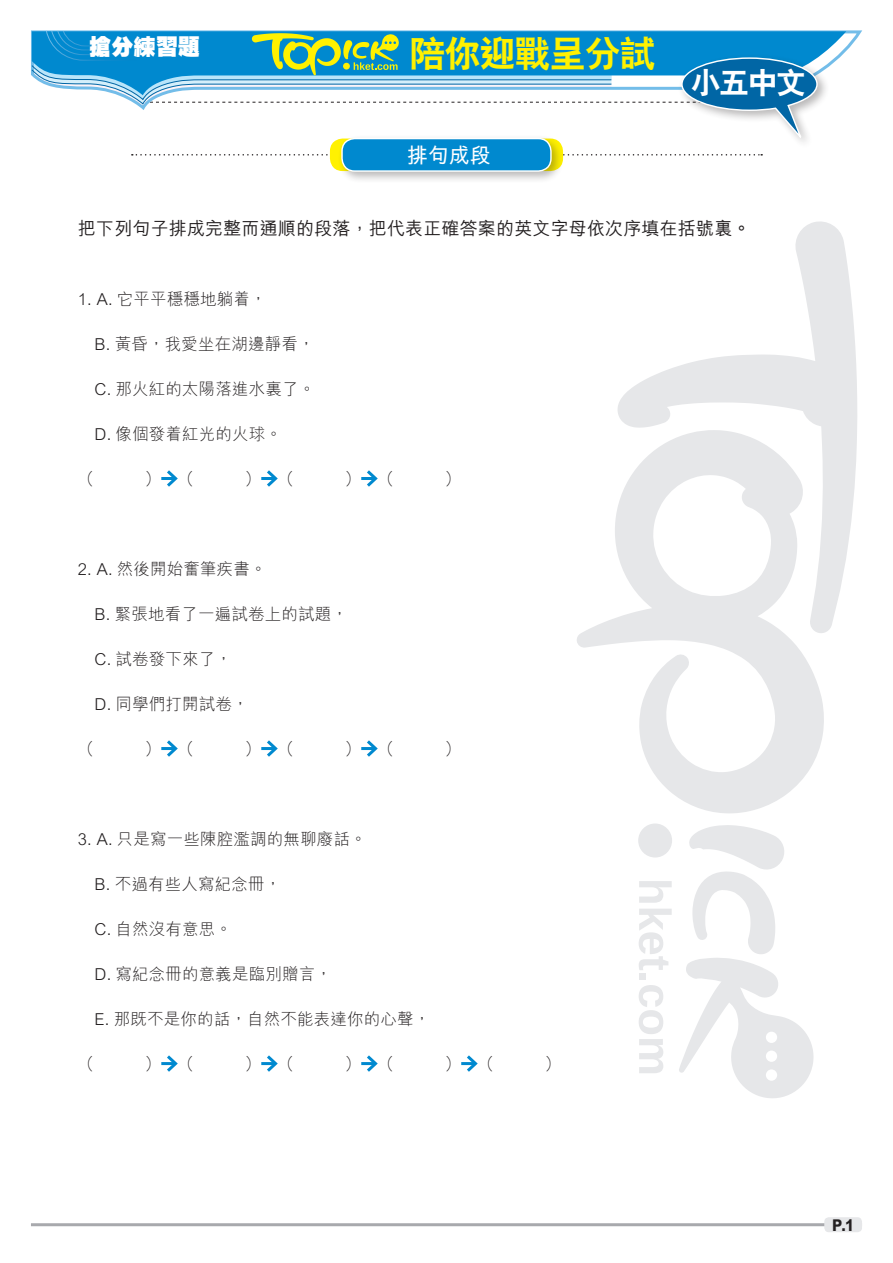
<style>
.page{position:relative;width:893px;height:1263px;background:#fff}
.page>*{position:absolute;margin:0;border:0;box-sizing:border-box;transform-origin:0 0}
.小題eq{font:36px "C Hei 2 Xbold HKSCS";letter-spacing:-.025em;color:#fff101}
.內文{font:30px "C Hei 2 Xbold HKSCS";color:#fff}
.小題{font:22.2px "C Hei Ultra Bold HKSCS";color:#fff}
.增值題et{font:21px "M Hei Bold HKSCS";color:#fff}
.Ex_Questions{font:18px "M Hei Medium HKSCS";letter-spacing:.01em;color:#231f20}
.Ex_Text01{font:16.5px "M Hei Light HKSCS";letter-spacing:.01em;color:#231f20}
.t1{font:16.2px "M Hei Xbold HKSCS";color:#231f20;scale:.9 1}
</style>
<div class="page">
<svg style="left:639px;top:881px;width:33px;height:22px"></svg>
<svg style="left:639px;top:909px;width:33px;height:61px"></svg>
<div style="left:639px;top:974px;width:7px;height:6px;background:#e6e7e9"></div>
<svg style="left:639px;top:985px;width:24px;height:88px"></svg>
<div style="left:638px;top:823px;width:34px;height:34px;background:#e6e7e9;border-radius:50%"></div>
<svg style="left:679px;top:825px;width:135px;height:273px"></svg>
<svg style="left:617px;top:221px;width:240px;height:411px"></svg>
<svg style="left:577px;top:430px;width:248px;height:383px"></svg>
<hr style="left:31px;top:1223px;width:831px;height:3px;background:#a8a9ad">
<div style="left:824px;top:1217px;width:38px;height:15px;background:#e6e7e9;border-radius:4px"></div>
<svg style="left:818px;top:31px;width:28px;height:36px"></svg>
<div style="left:678px;top:53px;width:151px;height:97px;background:#231f20;opacity:.32"></div>
<svg style="left:31px;top:30px;width:787px;height:115px"></svg>
<svg style="left:132px;top:154px;width:630px;height:2px"></svg>
<div style="left:330px;top:139px;width:233px;height:32px;background:#fff101;border-radius:13px"></div>
<div style="left:337px;top:134px;width:227px;height:50px;background:#231f20;opacity:.32"></div>
<div style="left:342px;top:139px;width:209px;height:32px;background:#0089cf;border-radius:13px"></div>
<div style="left:341px;top:138px;width:211px;height:34px;border:1px solid #fff;border-radius:13px"></div>
<hr style="left:161px;top:477px;width:15px;height:3px;background:#0089cf">
<svg style="left:167px;top:470px;width:11px;height:17px"></svg>
<hr style="left:261px;top:477px;width:15px;height:3px;background:#0089cf">
<svg style="left:267px;top:470px;width:11px;height:17px"></svg>
<hr style="left:361px;top:477px;width:15px;height:3px;background:#0089cf">
<svg style="left:367px;top:470px;width:11px;height:17px"></svg>
<hr style="left:161px;top:747px;width:15px;height:3px;background:#0089cf">
<svg style="left:167px;top:740px;width:11px;height:17px"></svg>
<hr style="left:261px;top:747px;width:15px;height:3px;background:#0089cf">
<svg style="left:267px;top:740px;width:11px;height:17px"></svg>
<hr style="left:361px;top:747px;width:15px;height:3px;background:#0089cf">
<svg style="left:367px;top:740px;width:11px;height:17px"></svg>
<hr style="left:161px;top:1062px;width:15px;height:3px;background:#0089cf">
<svg style="left:164px;top:1055px;width:14px;height:17px"></svg>
<hr style="left:261px;top:1062px;width:15px;height:3px;background:#0089cf">
<svg style="left:264px;top:1055px;width:14px;height:17px"></svg>
<hr style="left:361px;top:1062px;width:15px;height:3px;background:#0089cf">
<svg style="left:364px;top:1055px;width:14px;height:17px"></svg>
<hr style="left:461px;top:1062px;width:14px;height:3px;background:#0089cf">
<svg style="left:464px;top:1055px;width:14px;height:17px"></svg>
<p class="小題" style="left:89px;top:32px;width:113px">搶分練習題</p>
<p class="小題eq" style="left:409px;top:30px;width:248px">陪你迎戰呈分試</p>
<p class="增值題et" style="left:407px;top:140px;width:85px">排句成段</p>
<p class="內文" style="left:691px;top:63px;width:117px">小五中文</p>
<p class="Ex_Questions" style="left:78px;top:215px;width:674px">把下列句子排成完整而通順的段落，把代表正確答案的英文字母依次序填在括號裏。</p>
<p class="Ex_Text01" style="left:78px;top:287px;width:190px">1. A. 它平平穩穩地躺着，</p>
<p class="Ex_Text01" style="left:95px;top:332px;width:221px">B. 黃昏，我愛坐在湖邊靜看，</p>
<p class="Ex_Text01" style="left:95px;top:377px;width:222px">C. 那火紅的太陽落進水裏了。</p>
<p class="Ex_Text01" style="left:95px;top:422px;width:189px">D. 像個發着紅光的火球。</p>
<p class="Ex_Text01" style="left:78px;top:467px;width:18px">（</p>
<p class="Ex_Text01" style="left:145px;top:467px;width:51px">） （</p>
<p class="Ex_Text01" style="left:245px;top:467px;width:51px">） （</p>
<p class="Ex_Text01" style="left:345px;top:467px;width:51px">） （</p>
<p class="Ex_Text01" style="left:445px;top:467px;width:18px">）</p>
<p class="Ex_Text01" style="left:78px;top:557px;width:190px">2. A. 然後開始奮筆疾書。</p>
<p class="Ex_Text01" style="left:95px;top:602px;width:255px">B. 緊張地看了一遍試卷上的試題，</p>
<p class="Ex_Text01" style="left:95px;top:647px;width:139px">C. 試卷發下來了，</p>
<p class="Ex_Text01" style="left:95px;top:692px;width:156px">D. 同學們打開試卷，</p>
<p class="Ex_Text01" style="left:78px;top:737px;width:18px">（</p>
<p class="Ex_Text01" style="left:145px;top:737px;width:51px">） （</p>
<p class="Ex_Text01" style="left:245px;top:737px;width:51px">） （</p>
<p class="Ex_Text01" style="left:345px;top:737px;width:51px">） （</p>
<p class="Ex_Text01" style="left:445px;top:737px;width:18px">）</p>
<p class="Ex_Text01" style="left:78px;top:827px;width:290px">3. A. 只是寫一些陳腔濫調的無聊廢話。</p>
<p class="Ex_Text01" style="left:95px;top:872px;width:188px">B. 不過有些人寫紀念冊，</p>
<p class="Ex_Text01" style="left:95px;top:917px;width:139px">C. 自然沒有意思。</p>
<p class="Ex_Text01" style="left:95px;top:962px;width:239px">D. 寫紀念冊的意義是臨別贈言，</p>
<p class="Ex_Text01" style="left:95px;top:1007px;width:337px">E. 那既不是你的話，自然不能表達你的心聲，</p>
<p class="Ex_Text01" style="left:78px;top:1052px;width:18px">（</p>
<p class="Ex_Text01" style="left:145px;top:1052px;width:51px">） （</p>
<p class="Ex_Text01" style="left:245px;top:1052px;width:51px">） （</p>
<p class="Ex_Text01" style="left:345px;top:1052px;width:51px">） （</p>
<p class="Ex_Text01" style="left:445px;top:1052px;width:51px">） （</p>
<p class="Ex_Text01" style="left:545px;top:1052px;width:18px">）</p>
<p class="t1" style="left:832px;top:1214px;width:26px">P.1</p>
</div>
